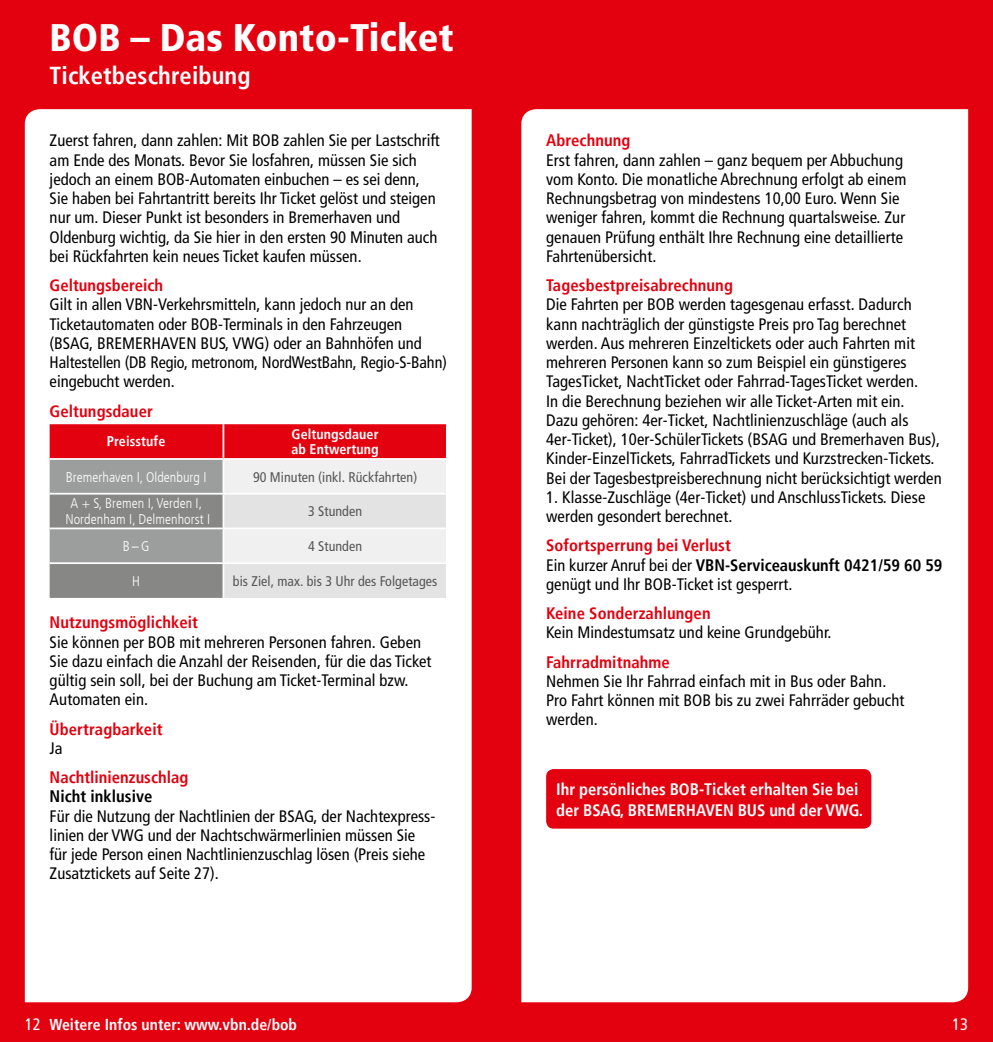
<style>
.page{position:relative;width:993px;height:1042px;background:#fff}
.page>*{position:absolute;margin:0;border:0;box-sizing:border-box;transform-origin:0 0}
.t1{font:900 condensed 38.5px "Frutiger LTCE";letter-spacing:.005em;color:#fff}
.t2{font:700 condensed 24.5px "Frutiger";letter-spacing:.005em;color:#fff}
.t3{font:condensed 16.62px/19.2px "Frutiger";letter-spacing:.005em;color:#000}
.t4{font:700 condensed 16.62px "Frutiger";letter-spacing:.005em;color:#e3000f}
.t5{font:700 condensed 16.62px/21px "Frutiger";color:#fff}
.t6{font:700 condensed 16.62px "Frutiger";color:#000}
.t7{font:condensed 16.62px "Frutiger";color:#fff}
.t8{font:700 condensed 15.75px "Frutiger";color:#fff}
.t9{font:condensed 14px "Frutiger";letter-spacing:.005em;color:#565656}
.t10{font:300 condensed 14px/15.8px "Frutiger";letter-spacing:.005em;color:#fff;text-align:center}
.t11{font:700 condensed 14px/15.8px "Frutiger";letter-spacing:.005em;color:#fff}
.s1{font-weight:700;color:#e3000f}
.s2{font-weight:700}
</style>
<div class="page">
<div style="left:0;top:0;width:496px;height:1042px;background:#e3000f"></div>
<div style="left:496px;top:0;width:496px;height:1042px;background:#e3000f"></div>
<div style="left:25px;top:109px;width:446px;height:893px;background:#fff"></div>
<div style="left:521px;top:109px;width:446px;height:893px;background:#fff"></div>
<div style="left:546px;top:769px;width:325px;height:59px;background:#e3000f;border-radius:7px"></div>
<svg style="left:50px;top:424px;width:396px;height:174px"></svg>
<hr style="left:222px;top:424px;width:2px;height:34px;background:#fff">
<hr style="left:446px;top:424px;width:1px;height:34px;background:#fff">
<hr style="left:50px;top:458px;width:173px;height:2px;background:#fff">
<hr style="left:223px;top:458px;width:224px;height:2px;background:#fff">
<hr style="left:222px;top:460px;width:2px;height:33px;background:#fff">
<hr style="left:446px;top:460px;width:1px;height:33px;background:#fff">
<hr style="left:50px;top:493px;width:173px;height:1px;background:#fff">
<hr style="left:223px;top:493px;width:224px;height:1px;background:#fff">
<hr style="left:222px;top:494px;width:2px;height:33px;background:#fff">
<hr style="left:446px;top:494px;width:1px;height:33px;background:#fff">
<hr style="left:50px;top:527px;width:173px;height:2px;background:#fff">
<hr style="left:223px;top:527px;width:224px;height:2px;background:#fff">
<hr style="left:222px;top:529px;width:2px;height:33px;background:#fff">
<hr style="left:446px;top:529px;width:1px;height:33px;background:#fff">
<hr style="left:50px;top:562px;width:173px;height:2px;background:#fff">
<hr style="left:223px;top:562px;width:224px;height:2px;background:#fff">
<hr style="left:222px;top:564px;width:2px;height:34px;background:#fff">
<hr style="left:446px;top:564px;width:1px;height:34px;background:#fff">
<h1 class="t1" style="left:50px;top:15px;width:405px">BOB – Das Konto-Ticket</h1>
<h2 class="t2" style="left:50px;top:61px;width:202px">Ticketbeschreibung</h2>
<p class="t3" style="left:50px;top:131px;width:391px">Zuerst fahren, dann zahlen: Mit BOB zahlen Sie per Lastschrift am Ende des Monats. Bevor Sie losfahren, müssen Sie sich jedoch an einem BOB-Automaten einbuchen – es sei denn, Sie haben bei Fahrtantritt bereits Ihr Ticket gelöst und steigen nur um. Dieser Punkt ist besonders in Bremerhaven und Oldenburg wichtig, da Sie hier in den ersten 90 Minuten auch bei Rückfahrten kein neues Ticket kaufen müssen.</p>
<p class="t4" style="left:50px;top:275px;width:115px">Geltungsbereich</p>
<p class="t3" style="left:50px;top:295px;width:398px">Gilt in allen VBN-Verkehrsmitteln, kann jedoch nur an den Ticketautomaten oder BOB-Terminals in den Fahrzeugen (BSAG, BREMERHAVEN BUS, VWG) oder an Bahnhöfen und Haltestellen (DB Regio, metronom, NordWestBahn, Regio-S-Bahn) eingebucht werden.</p>
<p class="t4" style="left:50px;top:401px;width:105px">Geltungsdauer</p>
<p class="t11" style="left:107px;top:434px;width:60px">Preisstufe</p>
<p class="t11" style="left:291px;top:426px;width:89px">Geltungsdauer ab Entwertung</p>
<p class="t10" style="left:66px;top:469px;width:142px">Bremerhaven I, Oldenburg I</p>
<p class="t9" style="left:253px;top:468px;width:166px">90 Minuten (inkl. Rückfahrten)</p>
<p class="t10" style="left:65px;top:496px;width:146px">A + S, Bremen I, Verden I,<br>Nordenham I, Delmenhorst I</p>
<p class="t9" style="left:308px;top:503px;width:56px">3 Stunden</p>
<p class="t10" style="left:123px;top:538px;width:28px">B–G</p>
<p class="t9" style="left:308px;top:538px;width:56px">4 Stunden</p>
<p class="t10" style="left:132px;top:574px;width:9px">H</p>
<p class="t9" style="left:233px;top:573px;width:206px">bis Ziel, max. bis 3 Uhr des Folgetages</p>
<p class="t4" style="left:50px;top:613px;width:150px">Nutzungsmöglichkeit</p>
<p class="t3" style="left:50px;top:632px;width:383px">Sie können per BOB mit mehreren Personen fahren. Geben Sie dazu einfach die Anzahl der Reisenden, für die das Ticket gültig sein soll, bei der Buchung am Ticket-Terminal bzw.<br>Automaten ein.</p>
<p class="t4" style="left:50px;top:719px;width:114px">Übertragbarkeit</p>
<p class="t3" style="left:50px;top:738px;width:14px">Ja</p>
<p class="t4" style="left:50px;top:767px;width:140px">Nachtlinienzuschlag</p>
<p class="t6" style="left:50px;top:786px;width:104px">Nicht inklusive</p>
<p class="t3" style="left:50px;top:806px;width:387px">Für die Nutzung der Nachtlinien der BSAG, der Nachtexpress&shy;linien der VWG und der Nachtschwärmerlinien müssen Sie für jede Person einen Nachtlinienzuschlag lösen (Preis siehe Zusatztickets auf Seite 27).</p>
<p class="t4" style="left:546px;top:131px;width:86px">Abrechnung</p>
<p class="t3" style="left:546px;top:150px;width:361px">Erst fahren, dann zahlen – ganz bequem per Abbuchung vom Konto. Die monatliche Abrechnung erfolgt ab einem Rechnungsbetrag von mindestens 10,00 Euro. Wenn Sie weniger fahren, kommt die Rechnung quartalsweise. Zur genauen Prüfung enthält Ihre Rechnung eine detaillierte Fahrtenübersicht.</p>
<p class="t4" style="left:546px;top:275px;width:188px">Tagesbestpreisabrechnung</p>
<p class="t3" style="left:546px;top:295px;width:397px">Die Fahrten per BOB werden tagesgenau erfasst. Dadurch kann nachträglich der günstigste Preis pro Tag berechnet werden. Aus mehreren Einzeltickets oder auch Fahrten mit mehreren Personen kann so zum Beispiel ein günstigeres TagesTicket, NachtTicket oder Fahrrad-TagesTicket werden.<br>In die Berechnung beziehen wir alle Ticket-Arten mit ein.<br>Dazu gehören: 4er-Ticket, Nachtlinienzuschläge (auch als 4er-Ticket), 10er-SchülerTickets (BSAG und Bremerhaven Bus), Kinder-EinzelTickets, FahrradTickets und Kurzstrecken-Tickets.<br>Bei der Tagesbestpreisberechnung nicht berücksichtigt werden</p>
<p class="t3" style="left:546px;top:488px;width:380px">1. Klasse-Zuschläge (4er-Ticket) und AnschlussTickets. Diese werden gesondert berechnet.</p>
<p class="t3" style="left:546px;top:536px;width:398px"><span class="s1">Sofortsperrung bei Verlust<br></span>Ein kurzer Anruf bei der <span class="s2">VBN-Serviceauskunft 0421/59 60 59 </span>genügt und Ihr BOB-Ticket ist gesperrt.</p>
<p class="t4" style="left:546px;top:603px;width:166px">Keine Sonderzahlungen</p>
<p class="t3" style="left:546px;top:623px;width:287px">Kein Mindestumsatz und keine Grundgebühr.</p>
<p class="t4" style="left:546px;top:652px;width:125px">Fahrradmitnahme</p>
<p class="t3" style="left:546px;top:671px;width:360px">Nehmen Sie Ihr Fahrrad einfach mit in Bus oder Bahn.<br>Pro Fahrt können mit BOB bis zu zwei Fahrräder gebucht werden.</p>
<p class="t5" style="left:556px;top:778px;width:308px">Ihr persönliches BOB-Ticket erhalten Sie bei der BSAG, BREMERHAVEN BUS und der VWG.</p>
<p class="t8" style="left:50px;top:1015px;width:249px">Weitere Infos unter: www.vbn.de/bob</p>
<p class="t7" style="left:25px;top:1014px;width:17px">12</p>
<p class="t7" style="left:951px;top:1014px;width:17px">13</p>
</div>
